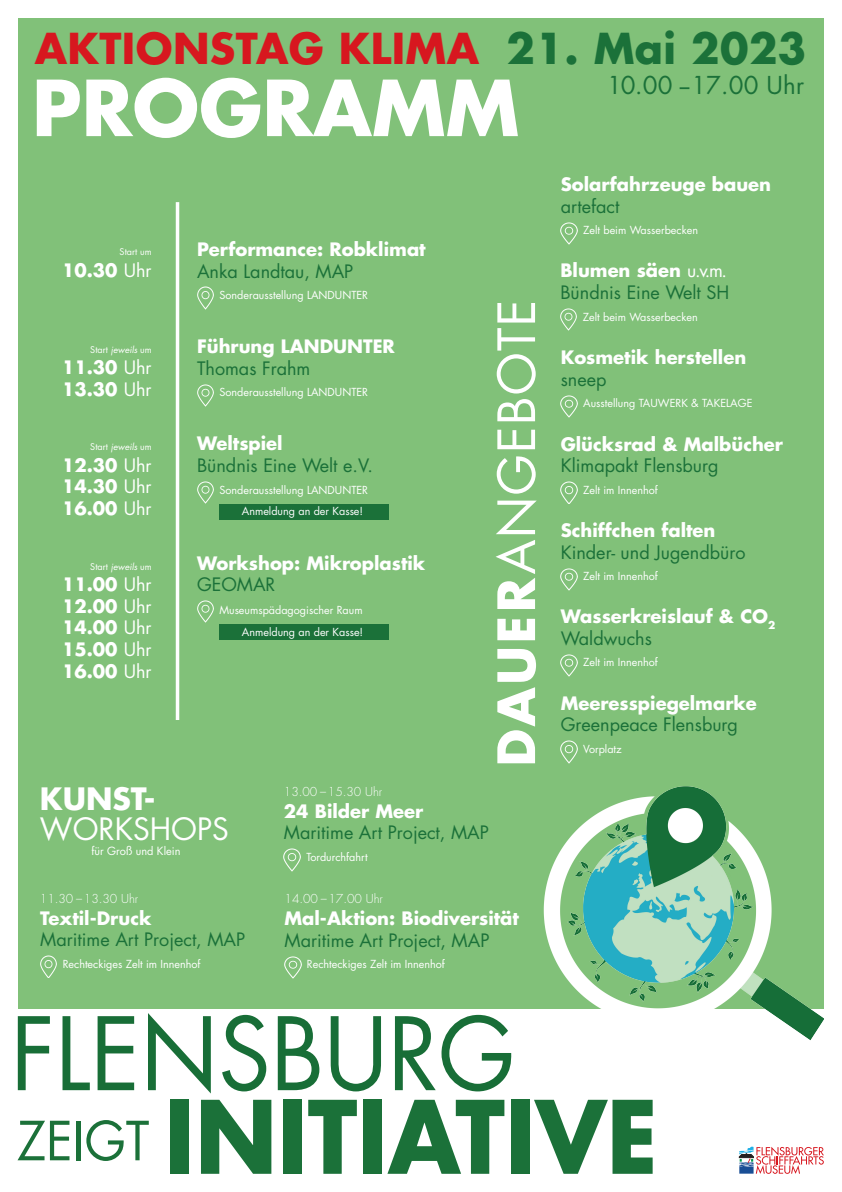
<style>
.page{position:relative;width:842px;height:1192px;background:#fff}
.page>*{position:absolute;margin:0;border:0;box-sizing:border-box;transform-origin:0 0}
.t1{font:98.2px/83.6px "Futura";color:#186e37;scale:.95 1}
.t2{font:700 98.2px "Futura";color:#1b7139;scale:.95 1}
.t3{font:700 75px "Futura";color:#fff}
.t4{font:50px "Futura";letter-spacing:.025em;color:#fff}
.t5{font:700 41.5px "Futura";letter-spacing:.01em;color:#d7171f}
.t6{font:700 41.5px "Futura";letter-spacing:.01em;color:#1b7139}
.t7{font:30px "Futura";color:#fff}
.t8{font:700 30px "Futura";color:#fff}
.t9{font:24px "Futura";letter-spacing:.01em;color:#1b7139}
.t10{font:700 18px/21.6px "Futura";color:#fff}
.t11{font:18px/21.6px "Futura";color:#1b7139}
.t12{font:300 12px "Futura";color:#fff}
.t13{font:11px "Futura";color:#fff}
.t14{font:10.8px/21.9px "Futura";color:#fff;text-align:right}
.t15{font:9px "Futura";color:#fff}
.s1{font-weight:400}
.s2{font-style:italic}
.s3{font-weight:700}
.s4{font-weight:700;color:#fff}
.s5{color:#fff}
.s6{font-weight:400;color:#1b7139}
.s7{font-size:52.5px;color:#1b7139}
.s8{font-weight:700;color:#1b7139}
</style>
<div class="page">
<div style="left:18px;top:18px;width:806px;height:990px;background:#81c179"></div>
<img style="left:541px;top:786px;width:283px;height:255px">
<img style="left:197px;top:384px;width:16px;height:22px">
<hr style="left:176px;top:202px;width:3px;height:518px;background:#fff">
<img style="left:197px;top:287px;width:16px;height:22px">
<img style="left:197px;top:600px;width:16px;height:23px">
<div style="left:219px;top:624px;width:170px;height:16px;background:#1b7139"></div>
<img style="left:197px;top:481px;width:16px;height:22px">
<div style="left:219px;top:504px;width:170px;height:16px;background:#1b7139"></div>
<svg style="left:739px;top:1147px;width:85px;height:27px"></svg>
<img style="left:285px;top:956px;width:16px;height:22px">
<img style="left:561px;top:222px;width:16px;height:22px">
<img style="left:560px;top:309px;width:17px;height:22px">
<img style="left:561px;top:395px;width:16px;height:22px">
<img style="left:561px;top:482px;width:16px;height:22px">
<img style="left:561px;top:568px;width:16px;height:22px">
<img style="left:284px;top:849px;width:16px;height:22px">
<img style="left:40px;top:956px;width:17px;height:22px">
<img style="left:561px;top:654px;width:16px;height:22px">
<img style="left:561px;top:741px;width:16px;height:22px">
<h3 class="t6" style="left:507px;top:21px;width:301px">21. Mai 2023</h3>
<h3 class="t9" style="left:607px;top:70px;width:198px">10.00 –17.00 Uhr</h3>
<h3 class="t5" style="left:35px;top:21px;width:446px">AKTIONSTAG KLIMA</h3>
<h2 class="t3" style="left:32px;top:58px;width:351px">Prog ramm</h2>
<h3 class="t10" style="left:561px;top:173px;width:212px">Solarfahrzeuge bauen</h3>
<h3 class="t11" style="left:561px;top:196px;width:60px">artefact</h3>
<p class="t15" style="left:120px;top:246px;width:34px">Start um</p>
<h3 class="t10" style="left:62px;top:259px;width:91px">10.30 <span class="s1">Uhr</span></h3>
<p class="t15" style="left:90px;top:344px;width:63px">Start <span class="s2">jeweils</span> um</p>
<h3 class="t10" style="left:62px;top:356px;width:91px">11.30 <span class="s1">Uhr<br></span>13.30 <span class="s1">Uhr</span></h3>
<p class="t15" style="left:90px;top:441px;width:63px">Start <span class="s2">jeweils</span> um</p>
<h3 class="t10" style="left:62px;top:454px;width:91px;text-align:justify">12.30 <span class="s1">Uhr </span>14.30 <span class="s1">Uhr </span>16.00 <span class="s1">Uhr</span></h3>
<p class="t15" style="left:90px;top:561px;width:63px">Start <span class="s2">jeweils</span> um</p>
<h3 class="t10" style="left:62px;top:573px;width:91px;text-align:justify">11.00 <span class="s1">Uhr </span>12.00 <span class="s1">Uhr </span>14.00 <span class="s1">Uhr </span>15.00 <span class="s1">Uhr </span>16.00 <span class="s1">Uhr</span></h3>
<h3 class="t10" style="left:197px;top:238px;width:230px">Performance: Robklimat</h3>
<h3 class="t11" style="left:197px;top:260px;width:158px">Anka Landtau, MAP</h3>
<p class="t14" style="left:219px;top:284px;width:131px">Sonderausstellung LAN DUNTER</p>
<h3 class="t10" style="left:197px;top:335px;width:188px">Führung LANDUNTER</h3>
<h3 class="t11" style="left:197px;top:357px;width:115px">Thomas Frahm</h3>
<p class="t14" style="left:219px;top:382px;width:131px">Sonderausstellung LAN DUNTER</p>
<h3 class="t10" style="left:197px;top:432px;width:87px">Weltspiel</h3>
<h3 class="t11" style="left:197px;top:454px;width:177px">Bündnis Eine Welt e.V.</h3>
<p class="t14" style="left:242px;top:501px;width:123px">Anmeldung an der Kasse!</p>
<p class="t14" style="left:219px;top:479px;width:131px">Sonderausstellung LAN DUNTER</p>
<h3 class="t10" style="left:197px;top:552px;width:230px">Workshop: Mikroplastik</h3>
<h3 class="t11" style="left:197px;top:574px;width:78px">GE OMAR</h3>
<p class="t14" style="left:219px;top:599px;width:145px">Museumspädagogischer Raum<br>Anmeldung an der Kasse!</p>
<h3 class="t4" style="left:485px;top:766px;width:468px;rotate:-90deg"><span class="s3">Dauer</span>angebote</h3>
<h3 class="t8" style="left:40px;top:779px;width:45px">Kunst</h3>
<h3 class="t8" style="left:144px;top:779px;width:13px">-</h3>
<h3 class="t7" style="left:40px;top:810px;width:131px">workshop</h3>
<h3 class="t7" style="left:212px;top:810px;width:18px">s</h3>
<p class="t13" style="left:91px;top:844px;width:91px">für Groß und Klein</p>
<p class="t12" style="left:284px;top:784px;width:100px">13.00 – 15.30 Uhr</p>
<h3 class="t10" style="left:284px;top:800px;width:141px">24 Bilder Meer</h3>
<h3 class="t11" style="left:284px;top:822px;width:206px">Maritime Art Project, MAP</h3>
<p class="t14" style="left:306px;top:846px;width:63px">Tordurchfahrt</p>
<p class="t12" style="left:40px;top:891px;width:100px">11.30 – 13.30 Uhr</p>
<p class="t12" style="left:285px;top:891px;width:100px">14.00 – 17.00 Uhr</p>
<h3 class="t10" style="left:40px;top:907px;width:113px">Textil-Druck</h3>
<h3 class="t11" style="left:40px;top:929px;width:206px">Maritime Art Project, MAP</h3>
<h3 class="t10" style="left:285px;top:907px;width:236px">Mal-Aktion: Biodiversität</h3>
<h3 class="t11" style="left:285px;top:929px;width:206px">Maritime Art Project, MAP</h3>
<p class="t14" style="left:63px;top:953px;width:139px">Rechteckiges Zelt im Innenhof</p>
<p class="t14" style="left:307px;top:953px;width:139px">Rechteckiges Zelt im Innenhof</p>
<p class="t14" style="left:583px;top:219px;width:116px">Zelt beim Wasserbecken</p>
<h3 class="t11" style="left:560px;top:260px;width:171px"><span class="s4">Blumen säen</span> <span class="s5">u.v.m.<br></span>Bündnis Eine Welt SH</h3>
<p class="t14" style="left:583px;top:306px;width:116px">Zelt beim Wasserbecken</p>
<h3 class="t10" style="left:561px;top:346px;width:187px">Kosmetik herstellen</h3>
<h3 class="t11" style="left:561px;top:369px;width:47px">sneep</h3>
<p class="t14" style="left:583px;top:392px;width:163px">Ausstellung TAUWERK &amp; TAKELAGE</p>
<h3 class="t10" style="left:561px;top:433px;width:224px">Glücksrad &amp; Malbücher</h3>
<h3 class="t11" style="left:561px;top:455px;width:159px">Klimapakt Flensburg</h3>
<p class="t14" style="left:583px;top:479px;width:76px">Zelt im I nnenhof</p>
<h3 class="t10" style="left:561px;top:519px;width:156px">Schiffchen falten</h3>
<h3 class="t11" style="left:561px;top:541px;width:186px">Kinder- und Jugendbüro</h3>
<p class="t14" style="left:583px;top:565px;width:76px">Zelt im I nnenhof</p>
<h3 class="t10" style="left:561px;top:605px;width:216px">Wasserkreislauf &amp; CO<sub>2<br></sub><span class="s6">Waldwuchs</span></h3>
<p class="t14" style="left:583px;top:651px;width:76px">Zelt im I nnenhof</p>
<h3 class="t10" style="left:561px;top:692px;width:198px">Meeresspiegelmarke</h3>
<h3 class="t11" style="left:561px;top:714px;width:179px">Greenpeace Flensburg</h3>
<p class="t14" style="left:583px;top:738px;width:40px">Vorplatz</p>
<h1 class="t1" style="left:11px;top:1013px;width:532px">Flensburg <span class="s7">zeigt</span> <span class="s8">Initiati</span></h1>
<h1 class="t2" style="left:535px;top:1072px;width:131px">ve</h1>
</div>
